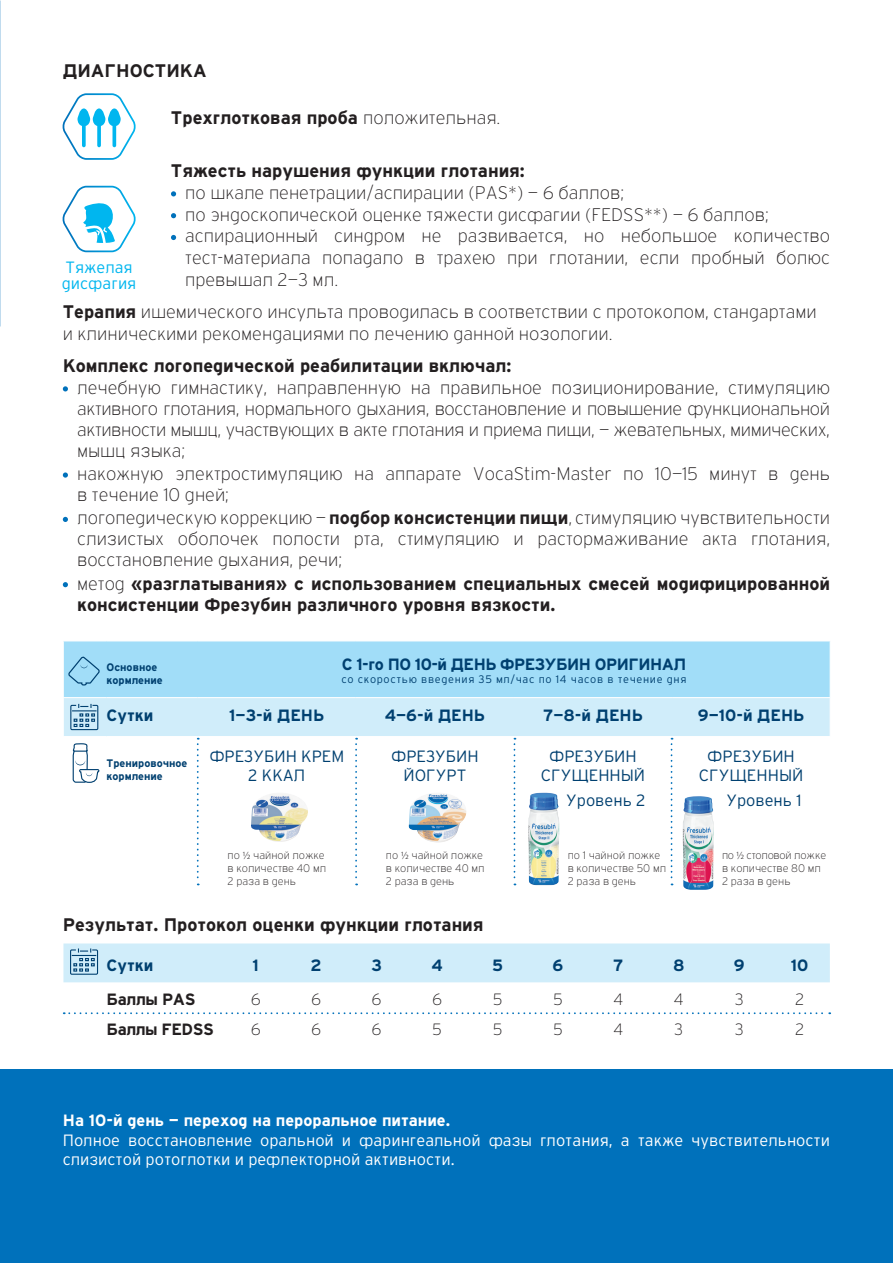
<style>
.page{position:relative;width:893px;height:1263px;background:#fff}
.page>*{position:absolute;margin:0;border:0;box-sizing:border-box;transform-origin:0 0}
.t1{font:200 18.15px/20.9px "GL Interstate";color:#231f20}
.t2{font:700 18.15px/20.9px "GL Interstate";color:#231f20}
.t3{font:300 16.35px/19.6px "GL Interstate";color:#fff}
.t4{font:300 16.35px/19.6px "GL Interstate";color:#004070;text-align:center}
.t5{font:700 16.35px "GL Interstate";color:#004070}
.t6{font:700 16.35px "GL Interstate";color:#fff}
.t7{font:700 16.35px "GL Interstate";letter-spacing:-.03em;color:#004070}
.t8{font:200 16.35px "GL Interstate";color:#231f20}
.t9{font:700 16.35px "GL Interstate";letter-spacing:-.025em;color:#231f20}
.t10{font:300 16.35px/16.4px "GL Interstate";color:#00b6ef}
.t11{font:200 10.95px/13px "GL Interstate";color:#231f20;text-align:justify}
.t12{font:300 10.95px "GL Interstate";letter-spacing:.06em;color:#004070}
.t13{font:700 10.95px/13px "GL Interstate";color:#004070}
.s1{font-weight:200}
.s2{font-weight:700}
.s3{font-family:"Myriad Pro";font-weight:300}
</style>
<div class="page">
<img style="left:0;top:0;width:1px;height:326px">
<div style="left:0;top:1070px;width:893px;height:193px;background:#0071bb"></div>
<svg style="left:171px;top:191px;width:5px;height:5px"></svg>
<svg style="left:171px;top:213px;width:5px;height:5px"></svg>
<svg style="left:171px;top:235px;width:5px;height:5px"></svg>
<svg style="left:63px;top:386px;width:5px;height:5px"></svg>
<svg style="left:63px;top:472px;width:5px;height:6px"></svg>
<svg style="left:63px;top:517px;width:5px;height:5px"></svg>
<svg style="left:63px;top:582px;width:5px;height:5px"></svg>
<svg style="left:62px;top:93px;width:74px;height:67px"></svg>
<svg style="left:62px;top:185px;width:74px;height:68px"></svg>
<img style="left:683px;top:885px;width:31px;height:5px">
<div style="left:63px;top:943px;width:767px;height:39px;background:#d0edfa"></div>
<svg style="left:64px;top:1012px;width:766px;height:2px"></svg>
<svg style="left:63px;top:641px;width:767px;height:244px"></svg>
<p class="t2" style="left:63px;top:60px;width:145px">ДИАГНОСТИКА</p>
<p class="t2" style="left:171px;top:107px;width:331px">Трехглотковая проба <span class="s1">положительная.</span></p>
<p class="t2" style="left:171px;top:160px;width:355px">Тяжесть нарушения функции глотания:</p>
<p class="t1" style="left:185px;top:182px;width:646px;line-height:21.8px">по шкале пенетрации/аспирации (PAS*) — 6 баллов;<br>по эндоскопической оценке тяжести дисфагии (FEDSS**) — 6 баллов; аспирационный синдром не развивается, но небольшое количество тест-материала попадало в трахею при глотании, если пробный болюс превышал 2—3 мл.</p>
<p class="t1" style="left:63px;top:301px;width:755px;line-height:21.8px"><span class="s2">Терапия</span> ишемического инсульта проводилась в соответствии с протоколом, стандартами и клиническими рекомендациями по лечению данной нозологии.</p>
<p class="t2" style="left:63px;top:355px;width:450px">Комплекс логопедической реабилитации включал:</p>
<p class="t1" style="left:77px;top:377px;width:755px;text-align:justify">лечебную гимнастику, направленную на правильное позиционирование, стимуляцию активного глотания, нормального дыхания, восстановление и повышение функциональной активности мышц, участвующих в акте глотания и приема пищи, — жевательных, мимических, мышц языка;</p>
<p class="t1" style="left:77px;top:463px;width:754px">накожную электростимуляцию на аппарате VocaStim-Master по 10—15 минут в день в течение 10 дней;</p>
<p class="t1" style="left:77px;top:508px;width:755px;text-align:justify">логопедическую коррекцию — <span class="s2">подбор консистенции пищи</span>, стимуляцию чувствительности слизистых оболочек полости рта, стимуляцию и растормаживание акта глотания, восстановление дыхания, речи;</p>
<p class="t2" style="left:77px;top:573px;width:755px"><span class="s1">метод</span> «разглатывания» с использованием специальных смесей модифицированной консистенции Фрезубин различного уровня вязкости.</p>
<p class="t10" style="left:62px;top:258px;width:76px">Тяжелая дисфагия</p>
<p class="t13" style="left:107px;top:660px;width:58px">Основное кормление</p>
<p class="t7" style="left:342px;top:655px;width:346px">С 1-го ПО 10-й ДЕНЬ ФРЕЗУБИН ОРИГИНАЛ</p>
<p class="t12" style="left:341px;top:673px;width:346px">со скоростью введения 35 мл/час по 14 часов в течение дня</p>
<p class="t5" style="left:107px;top:706px;width:48px">Сутки</p>
<p class="t5" style="left:229px;top:706px;width:96px">1—3-й ДЕНЬ</p>
<p class="t5" style="left:385px;top:706px;width:102px">4—6-й ДЕНЬ</p>
<p class="t5" style="left:543px;top:706px;width:101px">7—8-й ДЕНЬ</p>
<p class="t5" style="left:698px;top:706px;width:108px">9—10-й ДЕНЬ</p>
<p class="t13" style="left:107px;top:756px;width:82px">Тренировочное кормление</p>
<p class="t4" style="left:209px;top:746px;width:136px">ФРЕЗУБИН КРЕМ<br>2 ККАЛ</p>
<p class="t4" style="left:391px;top:746px;width:89px">ФРЕЗУБИН<br>ЙОГУРТ</p>
<p class="t4" style="left:541px;top:746px;width:106px">ФРЕЗУБИН<br>СГУЩЕННЫЙ</p>
<p class="t4" style="left:566px;top:790px;width:81px">Уровень 2</p>
<p class="t4" style="left:699px;top:746px;width:106px">ФРЕЗУБИН<br>СГУЩЕННЫЙ</p>
<p class="t4" style="left:726px;top:790px;width:77px">Уровень 1</p>
<p class="t11" style="left:228px;top:849px;width:100px">по <span class="s3">½</span> чайной ложке в количестве 40 мл 2 раза в день</p>
<p class="t11" style="left:386px;top:849px;width:100px">по <span class="s3">½</span> чайной ложке в количестве 40 мл 2 раза в день</p>
<p class="t11" style="left:568px;top:849px;width:100px;text-align:left">по 1 чайной ложке в количестве 50 мл<br>2 раза в день</p>
<p class="t11" style="left:722px;top:849px;width:106px;text-align:left">по <span class="s3">½</span> столовой ложке в количестве 80 мл<br>2 раза в день</p>
<p class="t2" style="left:63px;top:914px;width:422px">Результат. Протокол оценки функции глотания</p>
<p class="t5" style="left:107px;top:956px;width:48px">Сутки</p>
<p class="t5" style="left:253px;top:956px;width:8px">1</p>
<p class="t5" style="left:311px;top:956px;width:13px">2</p>
<p class="t5" style="left:371px;top:956px;width:12px">3</p>
<p class="t5" style="left:431px;top:956px;width:13px">4</p>
<p class="t5" style="left:492px;top:956px;width:12px">5</p>
<p class="t5" style="left:552px;top:956px;width:12px">6</p>
<p class="t5" style="left:613px;top:956px;width:12px">7</p>
<p class="t5" style="left:673px;top:956px;width:13px">8</p>
<p class="t5" style="left:734px;top:956px;width:12px">9</p>
<p class="t5" style="left:791px;top:956px;width:19px">10</p>
<p class="t9" style="left:107px;top:990px;width:91px">Баллы PAS</p>
<p class="t8" style="left:251px;top:991px;width:11px">6</p>
<p class="t8" style="left:311px;top:991px;width:11px">6</p>
<p class="t8" style="left:372px;top:991px;width:11px">6</p>
<p class="t8" style="left:432px;top:991px;width:11px">6</p>
<p class="t8" style="left:493px;top:991px;width:11px">5</p>
<p class="t8" style="left:553px;top:991px;width:11px">5</p>
<p class="t8" style="left:613px;top:991px;width:11px">4</p>
<p class="t8" style="left:674px;top:991px;width:11px">4</p>
<p class="t8" style="left:735px;top:991px;width:10px">3</p>
<p class="t8" style="left:795px;top:991px;width:11px">2</p>
<p class="t9" style="left:107px;top:1020px;width:109px">Баллы FEDSS</p>
<p class="t8" style="left:251px;top:1021px;width:11px">6</p>
<p class="t8" style="left:311px;top:1021px;width:11px">6</p>
<p class="t8" style="left:372px;top:1021px;width:11px">6</p>
<p class="t8" style="left:432px;top:1021px;width:11px">5</p>
<p class="t8" style="left:493px;top:1021px;width:11px">5</p>
<p class="t8" style="left:553px;top:1021px;width:11px">5</p>
<p class="t8" style="left:613px;top:1021px;width:11px">4</p>
<p class="t8" style="left:674px;top:1021px;width:10px">3</p>
<p class="t8" style="left:735px;top:1021px;width:10px">3</p>
<p class="t8" style="left:795px;top:1021px;width:11px">2</p>
<p class="t6" style="left:63px;top:1111px;width:389px">На 10-й день — переход на пероральное питание.</p>
<p class="t3" style="left:63px;top:1130px;width:769px">Полное восстановление оральной и фарингеальной фазы глотания, а также чувствительности слизистой ротоглотки и рефлекторной активности.</p>
</div>
